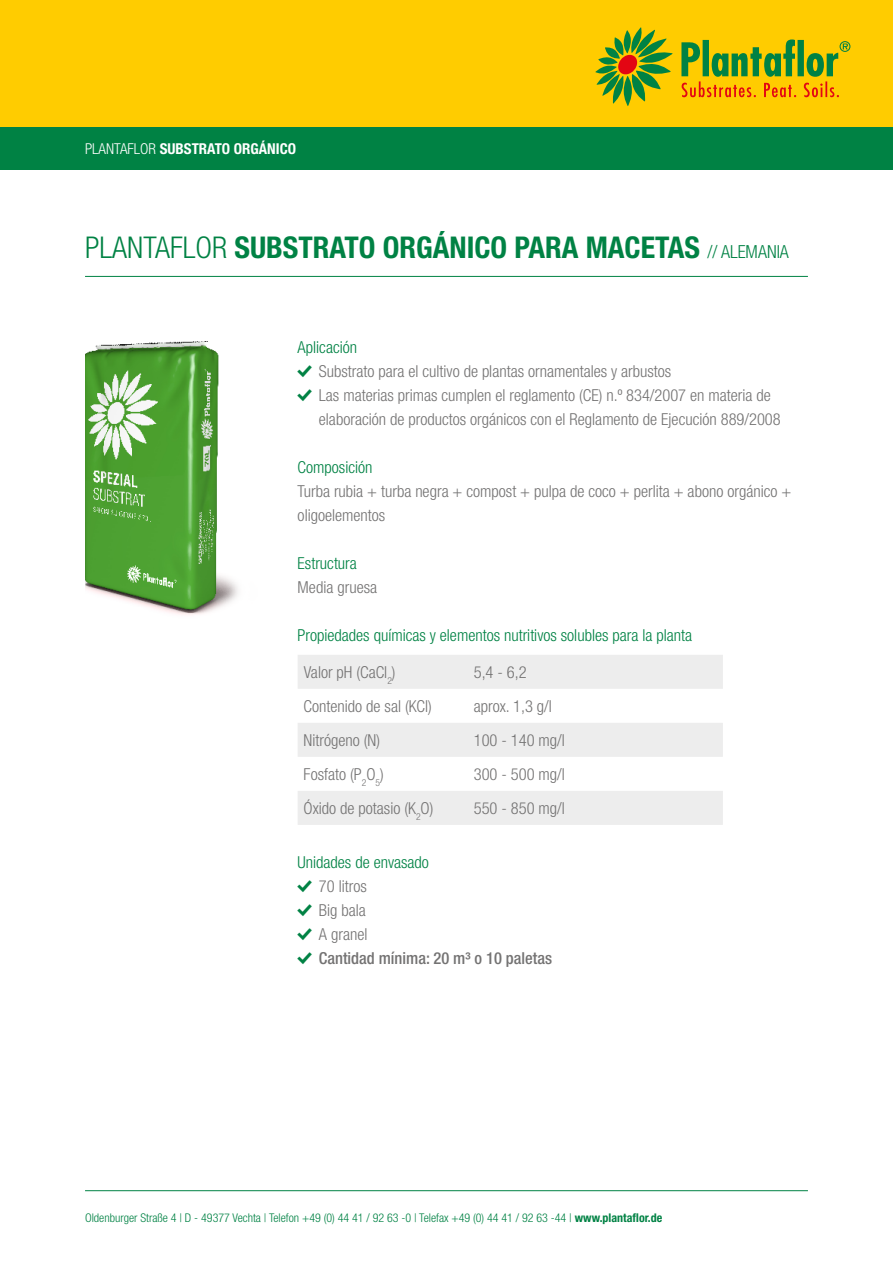
<style>
.page{position:relative;width:893px;height:1263px;background:#fff}
.page>*{position:absolute;margin:0;border:0;box-sizing:border-box;transform-origin:0 0}
.t1{font:700 condensed 30px "Helvetica Neue";color:#008244}
.t2{font:300 condensed 16.5px/24px "Helvetica Neue";color:#747373}
.t3{font:300 condensed 16.5px "Helvetica Neue";color:#008244}
.t4{font:500 condensed 16.5px "Helvetica Neue";color:#747373}
.t5{font:700 condensed 15px "Helvetica Neue";color:#fff}
.t6{font:300 condensed 12px "Helvetica Neue";color:#008244}
.s1{font-weight:300}
.s2{font-weight:300;font-size:18px}
.s3{font-weight:700}
</style>
<div class="page">
<div style="left:0;top:0;width:893px;height:128px;background:#fc0"></div>
<svg style="left:595px;top:27px;width:78px;height:79px"></svg>
<svg style="left:681px;top:39px;width:169px;height:58px"></svg>
<div style="left:0;top:128px;width:893px;height:42px;background:#008244"></div>
<hr style="left:85px;top:1190px;width:723px;height:1px;background:#008244">
<hr style="left:85px;top:276px;width:723px;height:1px;background:#008244">
<img style="left:85px;top:341px;width:153px;height:274px">
<svg style="left:298px;top:655px;width:425px;height:170px;fill:#ededed"></svg>
<p class="t5" style="left:85px;top:140px;width:213px"><span class="s1">PLANTAFLOR</span> SUBSTRATO ORGÁNICO</p>
<h1 class="t1" style="left:85px;top:229px;width:705px"><span class="s1">PLANTAFLOR</span> SUBSTRATO ORGÁNICO PARA MACETAS <span class="s2">// ALEMANIA</span></h1>
<p class="t3" style="left:298px;top:338px;width:61px">Aplicación</p>
<p class="t2" style="left:319px;top:359px;width:463px">Substrato para el cultivo de plantas ornamentales y arbustos<br>Las materias primas cumplen el reglamento (CE) n.º 834/2007 en materia de elaboración de productos orgánicos con el Reglamento de Ejecución 889/2008</p>
<p class="t3" style="left:298px;top:458px;width:76px">Composición</p>
<p class="t2" style="left:298px;top:479px;width:495px">Turba rubia + turba negra + compost + pulpa de coco + perlita + abono orgánico + oligoelementos</p>
<p class="t3" style="left:298px;top:554px;width:61px">Estructura</p>
<p class="t2" style="left:298px;top:575px;width:81px">Media gruesa</p>
<p class="t3" style="left:298px;top:626px;width:396px">Propiedades químicas y elementos nutritivos solubles para la planta</p>
<p class="t2" style="left:304px;top:660px;width:93px">Valor pH (CaCl<sub>2</sub>)</p>
<p class="t2" style="left:474px;top:660px;width:55px">5,4 - 6,2</p>
<p class="t2" style="left:304px;top:694px;width:130px">Contenido de sal (KCl)</p>
<p class="t2" style="left:474px;top:694px;width:80px">aprox. 1,3 g/l</p>
<p class="t2" style="left:304px;top:728px;width:78px">Nitrógeno (N)</p>
<p class="t2" style="left:474px;top:728px;width:93px">100 - 140 mg/l</p>
<p class="t2" style="left:304px;top:762px;width:82px">Fosfato (P<sub>2</sub>O<sub>5</sub>)</p>
<p class="t2" style="left:474px;top:762px;width:93px">300 - 500 mg/l</p>
<p class="t2" style="left:304px;top:796px;width:131px">Óxido de potasio (K<sub>2</sub>O)</p>
<p class="t2" style="left:474px;top:796px;width:93px">550 - 850 mg/l</p>
<p class="t3" style="left:298px;top:852px;width:133px">Unidades de envasado</p>
<p class="t2" style="left:319px;top:874px;width:50px;text-align:justify">70 litros Big bala A granel</p>
<p class="t4" style="left:319px;top:948px;width:235px">Cantidad mínima: 20 m³ o 10 paletas</p>
<p class="t6" style="left:85px;top:1210px;width:579px">Oldenburger Straße 4 | D - 49377 Vechta | Telefon +49 (0) 44 41 / 92 63 -0 | Telefax +49 (0) 44 41 / 92 63 -44 | <span class="s3">www.plantaflor.de</span></p>
</div>
